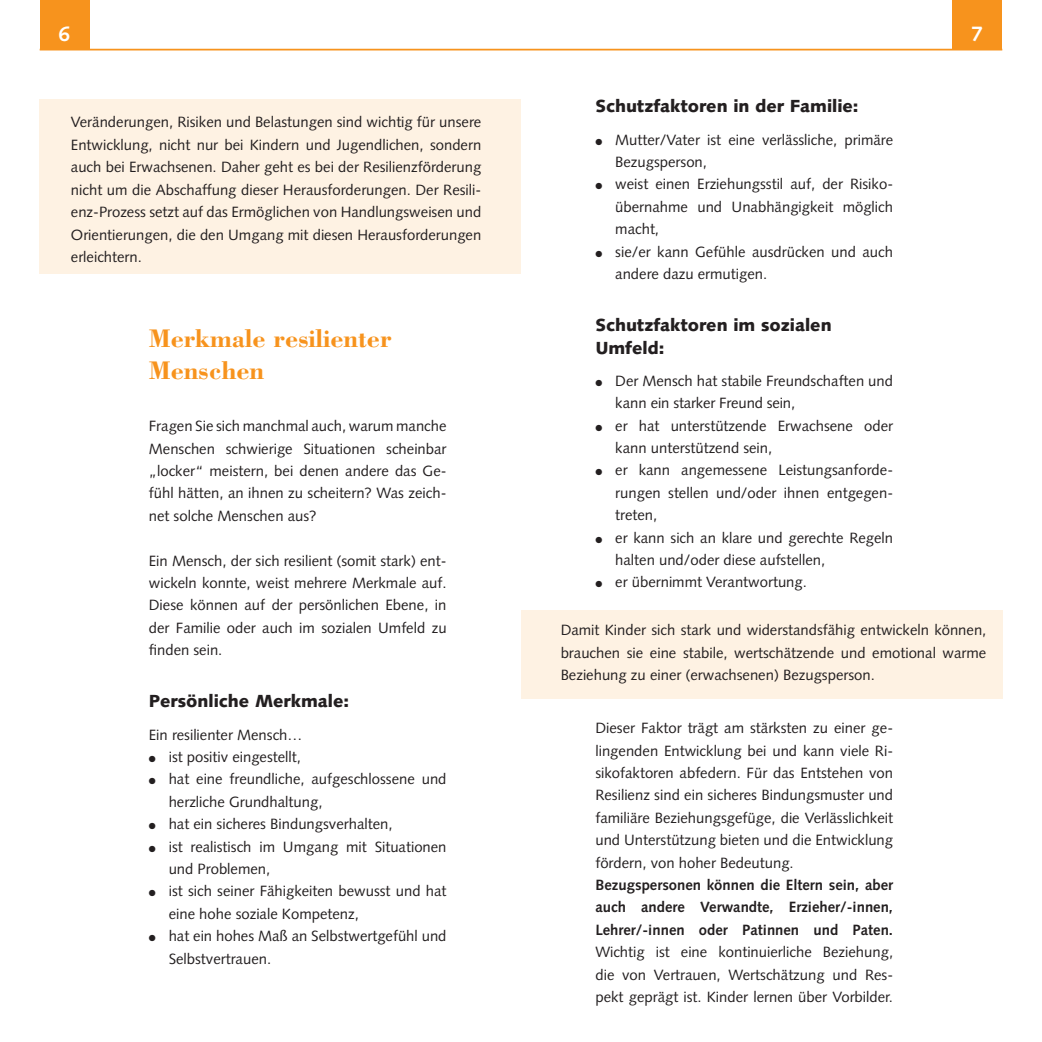
<style>
.page{position:relative;width:1042px;height:1042px;background:#fff}
.page>*{position:absolute;margin:0;border:0;box-sizing:border-box;transform-origin:0 0}
.t1{font:700 26.25px/31.5px "Bodoni";color:#f7931d}
.t2{font:700 21px "Syntax";color:#fff}
.t3{font:900 17.5px/22.4px "Syntax";color:#231f20}
.t4{font:14.88px/22.4px "Syntax";color:#231f20}
.t5{font:700 14.88px/22.4px "Syntax";color:#231f20;text-align:justify}
</style>
<div class="page">
<div style="left:40px;top:0;width:49px;height:50px;background:#f7931d"></div>
<div style="left:521px;top:611px;width:481px;height:88px;background:#fef2e3"></div>
<div style="left:40px;top:99px;width:481px;height:175px;background:#fef2e3"></div>
<hr style="left:40px;top:49px;width:962px;height:1px;background:#f7931d">
<div style="left:952px;top:0;width:50px;height:50px;background:#f7931d"></div>
<h2 class="t2" style="left:59px;top:21px;width:13px">6</h2>
<h2 class="t2" style="left:971px;top:21px;width:13px">7</h2>
<p class="t4" style="left:71px;top:111px;width:412px;text-align:justify">Veränderungen, Risiken und Belastungen sind wichtig für unsere Entwicklung, nicht nur bei Kindern und Jugendlichen, sondern auch bei Erwachsenen. Daher geht es bei der Resilienzförderung nicht um die Abschaffung dieser Herausforderungen. Der Resili&shy;enz-Prozess setzt auf das Ermöglichen von Handlungsweisen und Orientierungen, die den Umgang mit diesen Herausforderungen erleichtern.</p>
<h1 class="t1" style="left:149px;top:322px;width:244px">Merkmale resilienter<br>Menschen</h1>
<p class="t4" style="left:149px;top:415px;width:299px;text-align:justify">Fragen Sie sich manchmal auch, warum manche Menschen schwierige Situationen scheinbar „locker“ meistern, bei denen andere das Ge&shy;fühl hätten, an ihnen zu scheitern? Was zeich&shy;net solche Menschen aus?</p>
<p class="t4" style="left:149px;top:549px;width:299px;text-align:justify">Ein Mensch, der sich resilient (somit stark) ent&shy;wickeln konnte, weist mehrere Merkmale auf.<br>Diese können auf der persönlichen Ebene, in der Familie oder auch im sozialen Umfeld zu finden sein.</p>
<p class="t3" style="left:149px;top:690px;width:202px">Persönliche Merkmale:</p>
<p class="t4" style="left:149px;top:723px;width:155px">Ein resilienter Mensch…</p>
<p class="t4" style="left:149px;top:746px;width:154px">● ist positiv eingestellt,</p>
<p class="t4" style="left:169px;top:768px;width:279px;text-indent:-20px">● hat eine freundliche, aufgeschlossene und herzliche Grundhaltung,</p>
<p class="t4" style="left:149px;top:813px;width:245px">● hat ein sicheres Bindungsverhalten,</p>
<p class="t4" style="left:169px;top:835px;width:279px;text-indent:-20px">● ist realistisch im Umgang mit Situationen und Problemen,</p>
<p class="t4" style="left:169px;top:880px;width:279px;text-indent:-20px">● ist sich seiner Fähigkeiten bewusst und hat eine hohe soziale Kompetenz,</p>
<p class="t4" style="left:169px;top:925px;width:279px;text-indent:-20px">● hat ein hohes Maß an Selbstwertgefühl und<br>Selbstvertrauen.</p>
<p class="t3" style="left:595px;top:95px;width:265px">Schutzfaktoren in der Familie:</p>
<p class="t4" style="left:615px;top:128px;width:279px;text-indent:-20px">● Mutter/Vater ist eine verlässliche, primäre<br>Bezugsperson,</p>
<p class="t4" style="left:615px;top:173px;width:279px;text-align:justify;text-indent:-20px">● weist einen Erziehungsstil auf, der Risiko&shy;übernahme und Unabhängigkeit möglich macht,</p>
<p class="t4" style="left:615px;top:240px;width:279px;text-indent:-20px">● sie/er kann Gefühle ausdrücken und auch andere dazu ermutigen.</p>
<p class="t3" style="left:595px;top:314px;width:238px">Schutzfaktoren im sozialen<br>Umfeld:</p>
<p class="t4" style="left:615px;top:369px;width:279px;text-indent:-20px">● Der Mensch hat stabile Freundschaften und kann ein starker Freund sein,</p>
<p class="t4" style="left:615px;top:414px;width:279px;text-indent:-20px">● er hat unterstützende Erwachsene oder kann unterstützend sein,</p>
<p class="t4" style="left:615px;top:459px;width:279px;text-align:justify;text-indent:-20px">● er kann angemessene Leistungsanforde&shy;rungen stellen und/oder ihnen entgegen&shy;treten,</p>
<p class="t4" style="left:615px;top:526px;width:279px;text-indent:-20px">● er kann sich an klare und gerechte Regeln halten und/oder diese aufstellen,</p>
<p class="t4" style="left:595px;top:571px;width:213px">● er übernimmt Verantwortung.</p>
<p class="t4" style="left:561px;top:619px;width:427px;text-align:justify">Damit Kinder sich stark und widerstandsfähig entwickeln können, brauchen sie eine stabile, wertschätzende und emotional warme Beziehung zu einer (erwachsenen) Bezugsperson.</p>
<p class="t4" style="left:595px;top:717px;width:299px;text-align:justify">Dieser Faktor trägt am stärksten zu einer ge&shy;lingenden Entwicklung bei und kann viele Ri&shy;sikofaktoren abfedern. Für das Entstehen von Resilienz sind ein sicheres Bindungsmuster und familiäre Beziehungsgefüge, die Verlässlichkeit und Unterstützung bieten und die Entwicklung fördern, von hoher Bedeutung.</p>
<p class="t5" style="left:595px;top:874px;width:299px">Bezugspersonen können die Eltern sein, aber auch andere Verwandte, Erzieher/-innen, Lehrer/-innen oder Patinnen und Paten.</p>
<p class="t4" style="left:595px;top:941px;width:299px;text-align:justify">Wichtig ist eine kontinuierliche Beziehung, die von Vertrauen, Wertschätzung und Res&shy;pekt geprägt ist. Kinder lernen über Vorbilder.</p>
</div>
